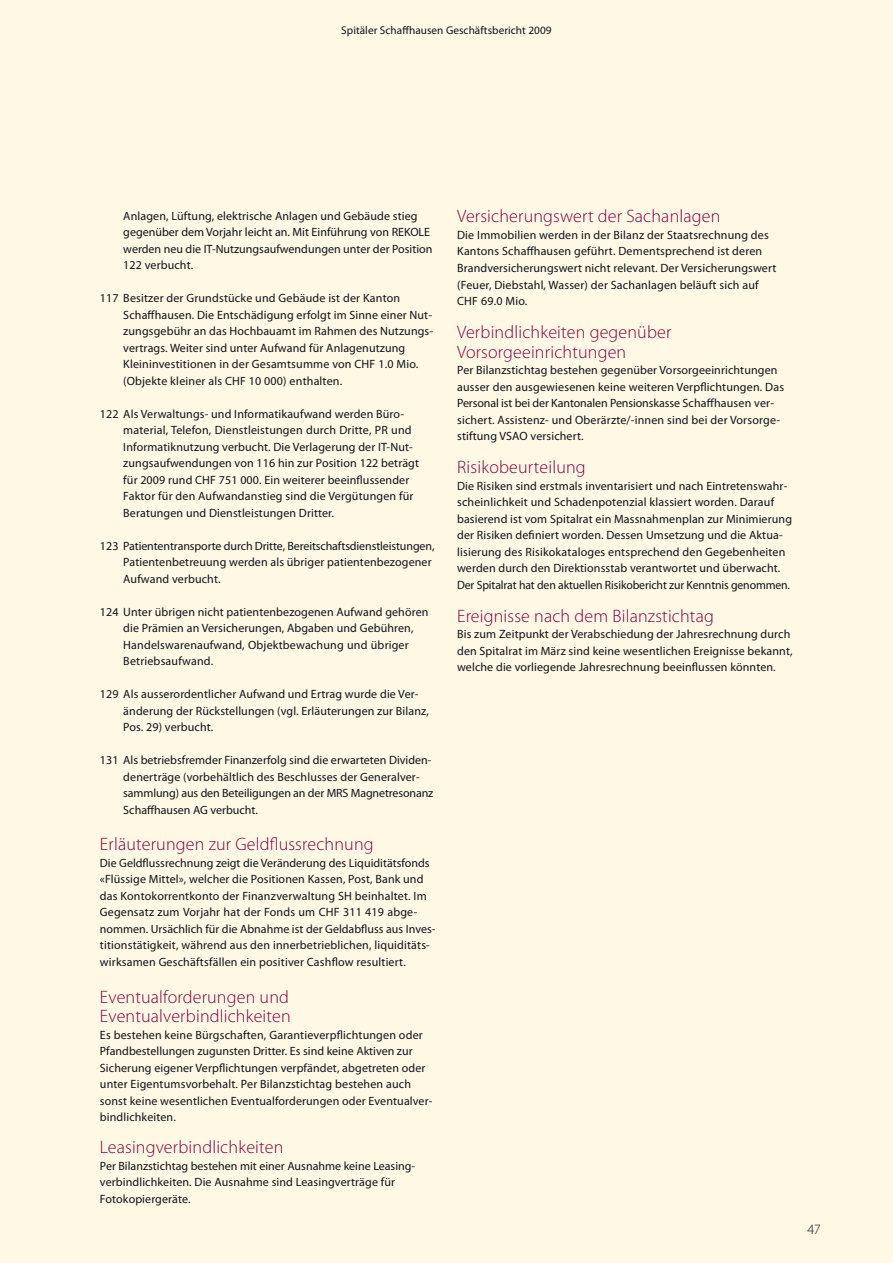
<style>
.page{position:relative;width:893px;height:1263px;background:#fff8e5}
.page>*{position:absolute;margin:0;border:0;box-sizing:border-box;transform-origin:0 0}
.t1{font:300 18px/19.5px "Myriad Pro";letter-spacing:.01em;color:#80003d}
.t2{font:300 14.25px "Myriad Pro";color:#0e1219}
.t3{font:12px/16.5px "Myriad Pro";letter-spacing:.01em;color:#0e1219}
.t4{font:11.25px "Myriad Pro";letter-spacing:.005em;color:#0e1219}
</style>
<div class="page">
<p class="t4" style="left:341px;top:26px;width:212px">Spitäler Schaffhausen Geschäftsbericht 2009</p>
<p class="t3" style="left:123px;top:209px;width:311px">Anlagen, Lüftung, elektrische Anlagen und Gebäude stieg gegenüber dem Vorjahr leicht an. Mit Einführung von REKOLE werden neu die IT-Nutzungsaufwendungen unter der Position 122 verbucht.</p>
<p class="t3" style="left:123px;top:291px;width:311px;text-indent:-23px">117 Besitzer der Grundstücke und Gebäude ist der Kanton Schaffhausen. Die Entschädigung erfolgt im Sinne einer Nut&shy;zungsgebühr an das Hochbauamt im Rahmen des Nutzungs&shy;vertrags. Weiter sind unter Aufwand für Anlagenutzung Kleininvestitionen in der Gesamtsumme von CHF 1.0 Mio. (Objekte kleiner als CHF 10 000) enthalten.</p>
<p class="t3" style="left:123px;top:407px;width:297px;text-indent:-23px">122 Als Verwaltungs- und Informatikaufwand werden Büro&shy;material, Telefon, Dienstleistungen durch Dritte, PR und Informatiknutzung verbucht. Die Verlagerung der IT-Nut&shy;zungsaufwendungen von 116 hin zur Position 122 beträgt für 2009 rund CHF 751 000. Ein weiterer beeinflussender Faktor für den Aufwandanstieg sind die Vergütungen für Beratungen und Dienstleistungen Dritter.</p>
<p class="t3" style="left:123px;top:539px;width:313px;text-indent:-23px">123 Patiententransporte durch Dritte, Bereitschaftsdienstleistungen,<br>Patientenbetreuung werden als übriger patientenbezogener<br>Aufwand verbucht.</p>
<p class="t3" style="left:123px;top:605px;width:307px;text-indent:-23px">124 Unter übrigen nicht patientenbezogenen Aufwand gehören die Prämien an Versicherungen, Abgaben und Gebühren, Handelswarenaufwand, Objektbewachung und übriger Betriebsaufwand.</p>
<p class="t3" style="left:123px;top:687px;width:307px;text-indent:-23px">129 Als ausserordentlicher Aufwand und Ertrag wurde die Ver&shy;änderung der Rückstellungen (vgl. Erläuterungen zur Bilanz,<br>Pos. 29) verbucht.</p>
<p class="t3" style="left:123px;top:753px;width:312px;text-indent:-23px">131 Als betriebsfremder Finanzerfolg sind die erwarteten Dividen&shy;denerträge (vorbehältlich des Beschlusses der Generalver&shy;sammlung) aus den Beteiligungen an der MRS Magnetresonanz Schaffhausen AG verbucht.</p>
<h1 class="t1" style="left:100px;top:836px;width:275px">Erläuterungen zur Geldflussrechnung</h1>
<p class="t3" style="left:100px;top:856px;width:337px">Die Geldflussrechnung zeigt die Veränderung des Liquiditätsfonds «Flüssige Mittel», welcher die Positionen Kassen, Post, Bank und das Kontokorrentkonto der Finanzverwaltung SH beinhaltet. Im Gegensatz zum Vorjahr hat der Fonds um CHF 311 419 abge&shy;nommen. Ursächlich für die Abnahme ist der Geldabfluss aus Inves&shy;titionstätigkeit, während aus den innerbetrieblichen, liquiditäts&shy;wirksamen Geschäftsfällen ein positiver Cashflow resultiert.</p>
<h1 class="t1" style="left:100px;top:989px;width:192px">Eventualforderungen und<br>Eventualverbindlichkeiten</h1>
<p class="t3" style="left:100px;top:1028px;width:334px">Es bestehen keine Bürgschaften, Garantieverpflichtungen oder Pfandbestellungen zugunsten Dritter. Es sind keine Aktiven zur Sicherung eigener Verpflichtungen verpfändet, abgetreten oder unter Eigentumsvorbehalt. Per Bilanzstichtag bestehen auch sonst keine wesentlichen Eventualforderungen oder Eventualver&shy;bindlichkeiten.</p>
<h1 class="t1" style="left:100px;top:1139px;width:185px">Leasingverbindlichkeiten</h1>
<p class="t3" style="left:100px;top:1159px;width:317px">Per Bilanzstichtag bestehen mit einer Ausnahme keine Leasing&shy;verbindlichkeiten. Die Ausnahme sind Leasingverträge für<br>Fotokopiergeräte.</p>
<h1 class="t1" style="left:457px;top:209px;width:265px">Versicherungswert der Sachanlagen</h1>
<p class="t3" style="left:457px;top:228px;width:321px">Die Immobilien werden in der Bilanz der Staatsrechnung des Kantons Schaffhausen geführt. Dementsprechend ist deren Brandversicherungswert nicht relevant. Der Versicherungswert (Feuer, Diebstahl, Wasser) der Sachanlagen beläuft sich auf CHF 69.0 Mio.</p>
<h1 class="t1" style="left:457px;top:324px;width:216px">Verbindlichkeiten gegenüber<br>Vorsorgeeinrichtungen</h1>
<p class="t3" style="left:457px;top:363px;width:329px">Per Bilanzstichtag bestehen gegenüber Vorsorgeeinrichtungen ausser den ausgewiesenen keine weiteren Verpflichtungen. Das Personal ist bei der Kantonalen Pensionskasse Schaffhausen ver&shy;sichert. Assistenz- und Oberärzte/-innen sind bei der Vorsorge&shy;stiftung VSAO versichert.</p>
<h1 class="t1" style="left:457px;top:459px;width:130px">Risikobeurteilung</h1>
<p class="t3" style="left:457px;top:479px;width:336px">Die Risiken sind erstmals inventarisiert und nach Eintretenswahr&shy;scheinlichkeit und Schadenpotenzial klassiert worden. Darauf basierend ist vom Spitalrat ein Massnahmenplan zur Minimierung der Risiken definiert worden. Dessen Umsetzung und die Aktua&shy;lisierung des Risikokataloges entsprechend den Gegebenheiten werden durch den Direktionsstab verantwortet und überwacht.<br>Der Spitalrat hat den aktuellen Risikobericht zur Kenntnis genommen.</p>
<h1 class="t1" style="left:457px;top:608px;width:258px">Ereignisse nach dem Bilanzstichtag</h1>
<p class="t3" style="left:457px;top:627px;width:337px">Bis zum Zeitpunkt der Verabschiedung der Jahresrechnung durch den Spitalrat im März sind keine wesentlichen Ereignisse bekannt, welche die vorliegende Jahresrechnung beeinflussen könnten.</p>
<p class="t2" style="left:807px;top:1224px;width:15px">47</p>
</div>
